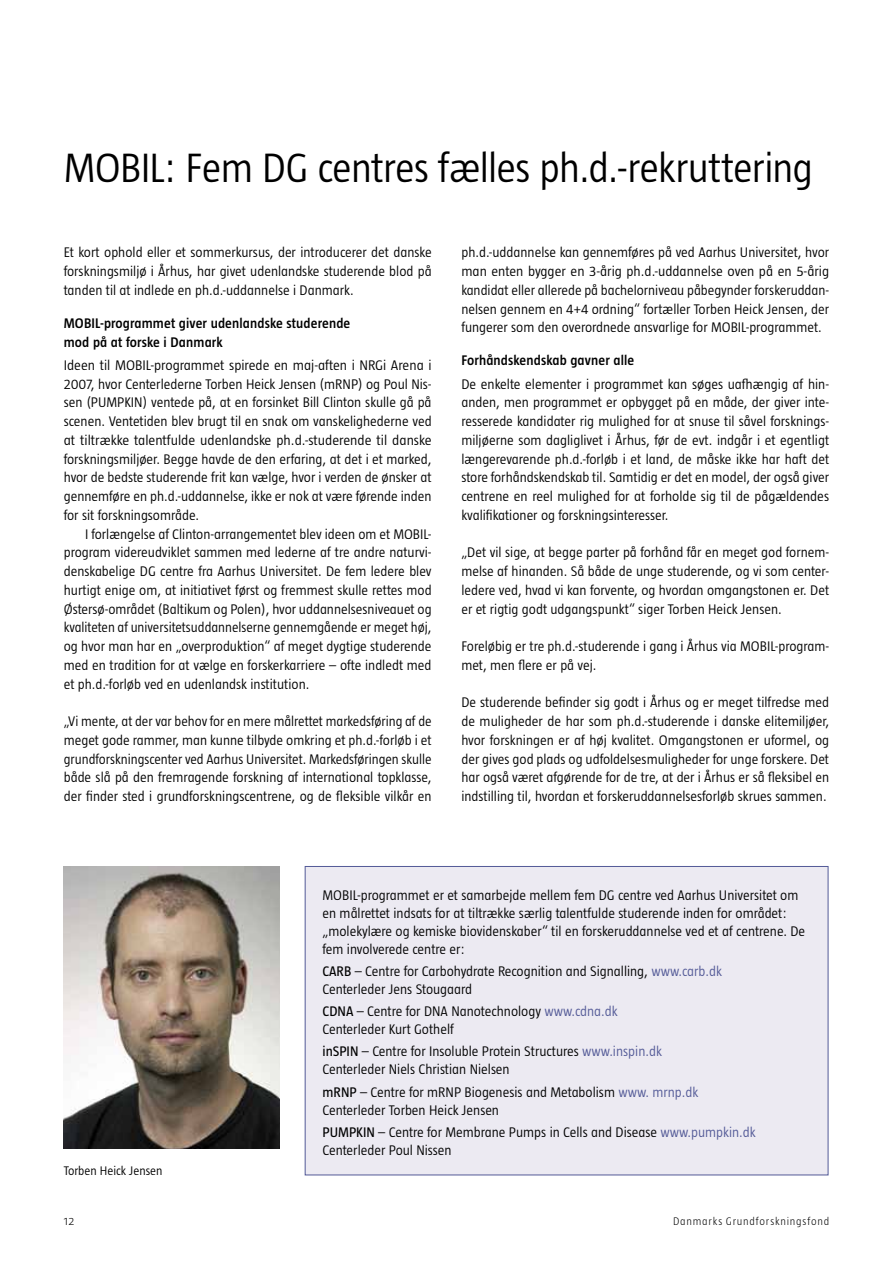
<style>
.page{position:relative;width:893px;height:1263px;background:#fff}
.page>*{position:absolute;margin:0;border:0;box-sizing:border-box;transform-origin:0 0}
.t1{font:300 42px "Taz";letter-spacing:-.02em;color:#000}
.t2{font:300 14.25px/18.8px "Taz";color:#000;text-align:justify}
.t3{font:600 14.25px/18.8px "Taz";letter-spacing:.01em;color:#000}
.t4{font:300 12.75px "Taz";color:#000}
.t5{font:300 12px "Taz";color:#000}
.t6{font:300 11.25px "Taz";letter-spacing:.065em;color:#000}
.s1{font-weight:400}
.s2{color:#535a97}
</style>
<div class="page">
<img style="left:64px;top:866px;width:216px;height:282px">
<div style="left:305px;top:866px;width:523px;height:309px;background:#eceaf2"></div>
<div style="left:305px;top:866px;width:523px;height:309px;border:1px solid #535a97"></div>
<h1 class="t1" style="left:64px;top:144px;width:751px">MOBIL: Fem DG centres fælles ph.d.-rekruttering</h1>
<p class="t2" style="left:64px;top:243px;width:369px">Et kort ophold eller et sommerkursus, der introducerer det danske forskningsmiljø i Århus, har givet udenlandske studerende blod på tanden til at indlede en ph.d.-uddannelse i Danmark.</p>
<p class="t3" style="left:64px;top:313px;width:288px">MOBIL-programmet giver udenlandske studerende mod på at forske i Danmark</p>
<p class="t2" style="left:64px;top:355px;width:369px">Ideen til MOBIL-programmet spirede en maj-aften i NRGi Arena i 2007, hvor Centerlederne Torben Heick Jensen (mRNP) og Poul Nis&shy;sen (PUMPKIN) ventede på, at en forsinket Bill Clinton skulle gå på scenen. Ventetiden blev brugt til en snak om vanskelighederne ved at tiltrække talentfulde udenlandske ph.d.-studerende til danske forskningsmiljøer. Begge havde de den erfaring, at det i et marked, hvor de bedste studerende frit kan vælge, hvor i verden de ønsker at gennemføre en ph.d.-uddannelse, ikke er nok at være førende inden for sit forskningsområde.</p>
<p class="t2" style="left:64px;top:524px;width:369px;text-indent:21px">I forlængelse af Clinton-arrangementet blev ideen om et MOBIL&shy;program videreudviklet sammen med lederne af tre andre naturvi&shy;denskabelige DG centre fra Aarhus U niversitet. De fem ledere blev hurtigt enige om, at initiativet først og fremmest skulle rettes mod Østersø-området (Baltikum og Polen), hvor uddannelsesniveauet og kvaliteten af universitetsuddannelserne gennemgående er meget høj, og hvor man har en „overproduktion“ af meget dygtige studerende med en tradition for at vælge en forskerkarriere – ofte indledt med et ph.d.-forløb ved en udenlandsk institution.</p>
<p class="t2" style="left:64px;top:712px;width:369px">„Vi mente, at der var behov for en mere målrettet markedsføring af de meget gode rammer, man kunne tilbyde omkring et ph.d.-forløb i et grundforskningscenter ved Aarhus U niversitet. Markedsføringen skulle både slå på den fremragende forskning af international topklasse, der finder sted i grundforskningscentrene, og de fleksible vilkår en</p>
<p class="t2" style="left:461px;top:243px;width:369px">ph.d.-uddannelse kan gennemføres på ved Aarhus U niversitet, hvor man enten bygger en 3‑årig ph.d.-uddannelse oven på en 5‑årig kandidat eller allerede på bachelorniveau påbegynder forskeruddan&shy;nelsen gennem en 4+4 ordning“ fortæller Torben Heick Jensen, der fungerer som den overordnede ansvarlige for MOBIL-programmet.</p>
<p class="t3" style="left:461px;top:351px;width:174px">Forhåndskendskab gavner alle</p>
<p class="t2" style="left:461px;top:374px;width:369px">De enkelte elementer i programmet kan søges uafhængig af hin&shy;anden, men programmet er opbygget på en måde, der giver inte&shy;resserede kandidater rig mulighed for at snuse til såvel forsknings&shy;miljøerne som dagliglivet i Århus, før de evt. indgår i et egentligt længerevarende ph.d.-forløb i et land, de måske ikke har haft det store forhåndskendskab til. Samtidig er det en model, der også giver centrene en reel mulighed for at forholde sig til de pågældendes kvalifikationer og forskningsinteresser.</p>
<p class="t2" style="left:461px;top:543px;width:369px">„Det vil sige, at begge parter på forhånd får en meget god fornem&shy;melse af hinanden. Så både de unge studerende, og vi som center&shy;ledere ved, hvad vi kan forvente, og hvordan omgangstonen er. Det er et rigtig godt udgangspunkt“ siger Torben Heick Jensen.</p>
<p class="t2" style="left:461px;top:637px;width:369px">Foreløbig er tre ph.d.-studerende i gang i Århus via MOBIL-program&shy;met, men flere er på vej.</p>
<p class="t2" style="left:461px;top:693px;width:369px">De studerende befinder sig godt i Århus og er meget tilfredse med de muligheder de har som ph.d.-studerende i danske elitemiljøer, hvor forskningen er af høj kvalitet. Omgangstonen er uformel, og der gives god plads og udfoldelsesmuligheder for unge forskere. Det har også været afgørende for de tre, at der i Århus er så fleksibel en indstilling til, hvordan et forskeruddannelsesforløb skrues sammen.</p>
<p class="t4" style="left:64px;top:1164px;width:100px">Torben Heick Jensen</p>
<p class="t2" style="left:323px;top:885px;width:484px;line-height:18px;text-align:left">MOBIL-programmet er et samarbejde mellem fem DG centre ved Aarhus U niversitet om en målrettet indsats for at tiltrække særlig talentfulde studerende inden for området: „molekylære og kemiske biovidenskaber“ til en forskeruddannelse ved et af centrene. De fem involverede centre er:</p>
<p class="t2" style="left:323px;top:962px;width:401px;line-height:18px"><span class="s1">CARB</span> – Centre for Carbohydrate Recognition and Signalling, <span class="s2">www.carb.dk<br></span>Centerleder Jens Stougaard</p>
<p class="t2" style="left:323px;top:1002px;width:297px;line-height:18px"><span class="s1">CDNA</span> – Centre for DNA Nanotechnology <span class="s2">www.cdna.dk<br></span>Centerleder Kurt Gothelf</p>
<p class="t2" style="left:323px;top:1042px;width:341px;line-height:18px"><span class="s1">inSPIN</span> – Centre for Insoluble Protein Structures <span class="s2">www.inspin.dk<br></span>Centerleder Niels Christian Nielsen</p>
<p class="t2" style="left:323px;top:1082px;width:377px;line-height:18px"><span class="s1">mRNP</span> – Centre for mRNP Biogenesis and Metabolism <span class="s2">www. mrnp.dk<br></span>Centerleder Torben Heick Jensen</p>
<p class="t2" style="left:323px;top:1123px;width:435px;line-height:18px"><span class="s1">PUMPKIN</span> – Centre for Membrane Pumps in Cells and Disease <span class="s2">www.pumpkin.dk<br></span>Centerleder Poul Nissen</p>
<p class="t5" style="left:64px;top:1214px;width:12px">12</p>
<p class="t6" style="left:673px;top:1215px;width:158px">Danmarks Grundforskningsfond</p>
</div>
